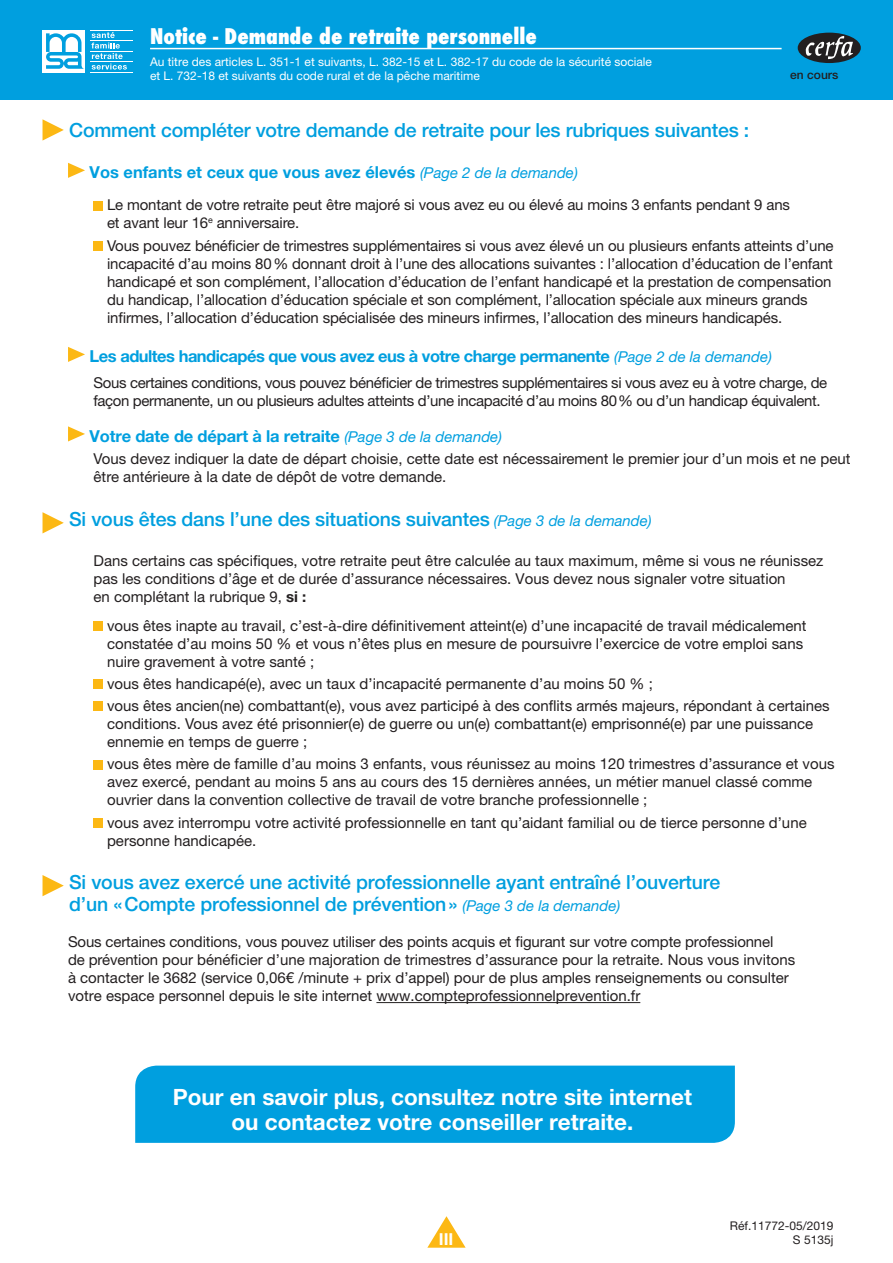
<style>
.page{position:relative;width:893px;height:1263px;background:#fff}
.page>*{position:absolute;margin:0;border:0;box-sizing:border-box;transform-origin:0 0}
.anotations_important{font:700 22.5px "Helvetica Neue LT";color:#fff}
.TITRE_notice_formula{font:800 condensed 21px "Futura";color:#fff}
.titre_1{font:500 19.5px/22.5px "Helvetica Neue LT";letter-spacing:-.01em;color:#009fdf}
.titre_1_espace_avant{font:500 19.5px "Helvetica Neue LT";letter-spacing:-.01em;color:#009fdf}
.Txt_important_espace{font:700 16.5px "Helvetica Neue LT";letter-spacing:-.03em;color:#009fdf}
.Txt_important_espace-2{font:700 16.5px "Helvetica Neue LT";color:#009fdf}
.texte_courant_espace{font:700 16.5px "Helvetica Neue LT";letter-spacing:-.01em;color:#009fdf}
.t1{font:700 16.5px "Helvetica Neue LT";color:#fff}
.texte_courant_espace-2{font:15px/18px "Helvetica Neue LT";color:#231f20}
.texte_courant_espace-3{font:15px/18px "Helvetica Neue LT";letter-spacing:-.025em;color:#231f20}
.t2{font:12px/13.5px "Helvetica Neue LT";color:#fff}
.t3{font:12px "Helvetica Neue LT";color:#231f20}
.t4{font:500 12px "Helvetica Neue LT";color:#231f20}
.s1{font-weight:400;font-style:italic;font-size:15px}
.s2{font-weight:700}
</style>
<div class="page">
<div style="left:0;top:0;width:893px;height:100px;background:#009fdf"></div>
<hr style="left:376px;top:1002px;width:264px;height:1px;background:#231f20">
<svg style="left:43px;top:119px;width:21px;height:22px"></svg>
<svg style="left:68px;top:163px;width:17px;height:15px"></svg>
<div style="left:94px;top:201px;width:9px;height:9px;background:#fcb814"></div>
<div style="left:94px;top:241px;width:9px;height:10px;background:#fcb814"></div>
<svg style="left:68px;top:347px;width:17px;height:15px"></svg>
<svg style="left:68px;top:426px;width:17px;height:15px"></svg>
<svg style="left:43px;top:512px;width:21px;height:21px"></svg>
<div style="left:94px;top:621px;width:9px;height:9px;background:#fcb814"></div>
<div style="left:94px;top:679px;width:9px;height:10px;background:#fcb814"></div>
<div style="left:94px;top:702px;width:9px;height:9px;background:#fcb814"></div>
<div style="left:94px;top:760px;width:9px;height:9px;background:#fcb814"></div>
<div style="left:94px;top:818px;width:9px;height:9px;background:#fcb814"></div>
<svg style="left:43px;top:875px;width:21px;height:21px"></svg>
<svg style="left:427px;top:1216px;width:39px;height:32px"></svg>
<div style="left:135px;top:1065px;width:600px;height:78px;background:#009fdf"></div>
<div style="left:798px;top:33px;width:63px;height:30px;background:#231f20;border-radius:50%"></div>
<svg style="left:805px;top:36px;width:48px;height:23px"></svg>
<hr style="left:150px;top:48px;width:632px;height:1px;background:#fff">
<svg style="left:91px;top:32px;width:36px;height:38px"></svg>
<hr style="left:91px;top:30px;width:42px;height:1px;background:#fff">
<hr style="left:91px;top:40px;width:42px;height:1px;background:#fff">
<hr style="left:91px;top:51px;width:42px;height:1px;background:#fff">
<hr style="left:91px;top:61px;width:42px;height:1px;background:#fff">
<hr style="left:91px;top:72px;width:42px;height:1px;background:#fff">
<div style="left:43px;top:30px;width:42px;height:42px;background:#fff"></div>
<svg style="left:46px;top:33px;width:38px;height:36px"></svg>
<p class="TITRE_notice_formula" style="left:150px;top:22px;width:388px">Notice - Demande de retraite personnelle</p>
<p class="t2" style="left:150px;top:55px;width:503px">Au titre des articles L. 351-1 et suivants, L. 382-15 et L. 382-17 du code de la sécurité sociale et L. 732-18 et suivants du code rural et de la pêche maritime</p>
<p class="t4" style="left:790px;top:68px;width:50px">en cours</p>
<p class="titre_1_espace_avant" style="left:69px;top:119px;width:682px">Comment compléter votre demande de retraite pour les rubriques suivantes :</p>
<p class="Txt_important_espace-2" style="left:90px;top:162px;width:490px">Vos enfants et ceux que vous avez élevés <span class="s1">(Page 2 de la demande)</span></p>
<p class="texte_courant_espace-2" style="left:107px;top:196px;width:684px">Le montant de votre retraite peut être majoré si vous avez eu ou élevé au moins 3 enfants pendant 9 ans et avant leur 16<sup>e</sup> anniversaire.</p>
<p class="texte_courant_espace-2" style="left:107px;top:236px;width:728px">Vous pouvez bénéficier de trimestres supplémentaires si vous avez élevé un ou plusieurs enfants atteints d’une incapacité d’au moins 80% donnant droit à l’une des allocations suivantes : l’allocation d’éducation de l’enfant handicapé et son complément, l’allocation d’éducation de l’enfant handicapé et la prestation de compensation du handicap, l’allocation d’éducation spéciale et son complément, l’allocation spéciale aux mineurs grands infirmes, l’allocation d’éducation spécialisée des mineurs infirmes, l’allocation des mineurs handicapés.</p>
<p class="Txt_important_espace" style="left:90px;top:346px;width:684px">Les adultes handicapés que vous avez eus à votre charge permanente <span class="s1">(Page 2 de la demande)</span></p>
<p class="texte_courant_espace-3" style="left:94px;top:374px;width:735px">Sous certaines conditions, vous pouvez bénéficier de trimestres supplémentaires si vous avez eu à votre charge, de façon permanente, un ou plusieurs adultes atteints d’une incapacité d’au moins 80% ou d’un handicap équivalent.</p>
<p class="texte_courant_espace" style="left:90px;top:425px;width:414px">Votre date de départ à la retraite <span class="s1">(Page 3 de la demande)</span></p>
<p class="texte_courant_espace-2" style="left:94px;top:449px;width:758px">Vous devez indiquer la date de départ choisie, cette date est nécessairement le premier jour d’un mois et ne peut être antérieure à la date de dépôt de votre demande.</p>
<p class="titre_1" style="left:69px;top:507px;width:584px">Si vous êtes dans l’une des situations suivantes <span class="s1">(Page 3 de la demande)</span></p>
<p class="texte_courant_espace-2" style="left:94px;top:552px;width:731px">Dans certains cas spécifiques, votre retraite peut être calculée au taux maximum, même si vous ne réunissez pas les conditions d’âge et de durée d’assurance nécessaires. Vous devez nous signaler votre situation<br>en complétant la rubrique 9, <span class="s2">si :</span></p>
<p class="texte_courant_espace-2" style="left:107px;top:616px;width:701px">vous êtes inapte au travail, c’est-à-dire définitivement atteint(e) d’une incapacité de travail médicalement constatée d’au moins 50 % et vous n’êtes plus en mesure de poursuivre l’exercice de votre emploi sans nuire gravement à votre santé ;</p>
<p class="texte_courant_espace-2" style="left:107px;top:674px;width:547px">vous êtes handicapé(e), avec un taux d’incapacité permanente d’au moins 50 % ;</p>
<p class="texte_courant_espace-2" style="left:107px;top:696px;width:724px">vous êtes ancien(ne) combattant(e), vous avez participé à des conflits armés majeurs, répondant à certaines conditions. Vous avez été prisonnier(e) de guerre ou un(e) combattant(e) emprisonné(e) par une puissance ennemie en temps de guerre ;</p>
<p class="texte_courant_espace-2" style="left:107px;top:755px;width:729px">vous êtes mère de famille d’au moins 3 enfants, vous réunissez au moins 120 trimestres d’assurance et vous avez exercé, pendant au moins 5 ans au cours des 15 dernières années, un métier manuel classé comme ouvrier dans la convention collective de travail de votre branche professionnelle ;</p>
<p class="texte_courant_espace-2" style="left:107px;top:813px;width:701px">vous avez interrompu votre activité professionnelle en tant qu’aidant familial ou de tierce personne d’une personne handicapée.</p>
<p class="titre_1" style="left:69px;top:870px;width:653px">Si vous avez exercé une activité professionnelle ayant entraîné l’ouverture d’un «Compte professionnel de prévention» <span class="s1">(Page 3 de la demande)</span></p>
<p class="texte_courant_espace-2" style="left:68px;top:932px;width:729px">Sous certaines conditions, vous pouvez utiliser des points acquis et figurant sur votre compte professionnel<br>de prévention pour bénéficier d’une majoration de trimestres d’assurance pour la retraite. Nous vous invitons à contacter le 3682 (service 0,06€ /minute + prix d’appel) pour de plus amples renseignements ou consulter votre espace personnel depuis le site internet www.compteprofessionnelprevention.fr</p>
<p class="anotations_important" style="left:173px;top:1083px;width:521px">Pour en savoir plus, consultez notre site internet</p>
<p class="anotations_important" style="left:232px;top:1108px;width:403px">ou contactez votre conseiller retraite.</p>
<p class="t1" style="left:439px;top:1229px;width:16px">III</p>
<p class="t3" style="left:730px;top:1218px;width:105px">Réf.11772-05/2019</p>
<p class="t3" style="left:793px;top:1233px;width:42px">S 5135j</p>
</div>
